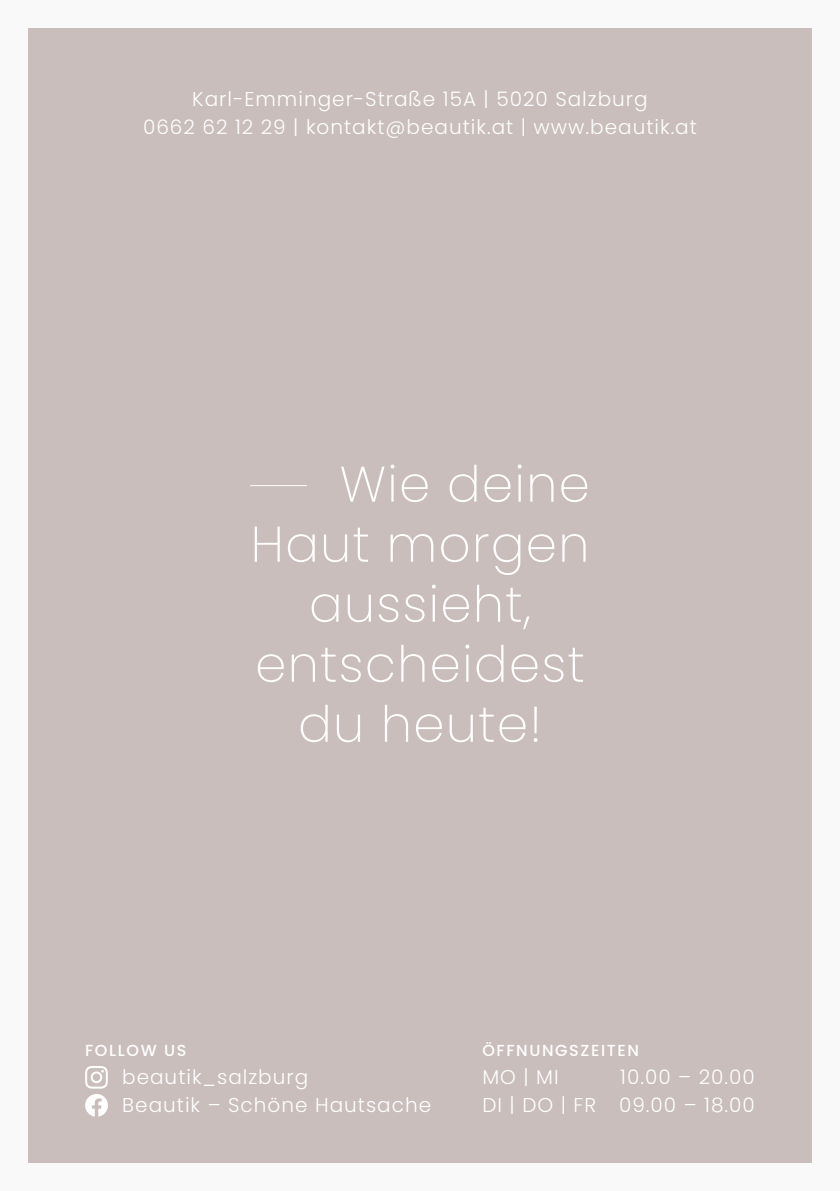
<style>
.page{position:relative;width:840px;height:1191px;background:#fff}
.page>*{position:absolute;margin:0;border:0;box-sizing:border-box;transform-origin:0 0}
.t1{font:200 50px "Poppins";letter-spacing:.025em;color:#fff}
.t2{font:300 20px/28px "Poppins";letter-spacing:.05em;color:#fff;text-align:center}
.t3{font:500 16px "Poppins";letter-spacing:.1em;color:#fff}
</style>
<div class="page">
<div style="left:0;top:0;width:839px;height:1191px;background:#faf9f9"></div>
<div style="left:28px;top:28px;width:783px;height:1134px;background:#c9bebb"></div>
<svg style="left:85px;top:1066px;width:23px;height:22px"></svg>
<svg style="left:85px;top:1094px;width:23px;height:22px"></svg>
<hr style="left:250px;top:485px;width:57px;height:1px;background:#fff">
<p class="t2" style="left:143px;top:85px;width:555px">Karl-Emminger-Straße 15A | 5020 Salzburg<br>0662 62 12 29 | kontakt@beautik.at | www.beautik.at</p>
<h1 class="t1" style="left:339px;top:455px;width:252px">Wie deine</h1>
<h1 class="t1" style="left:250px;top:515px;width:340px">Haut morgen</h1>
<h1 class="t1" style="left:309px;top:575px;width:223px">aussieht,</h1>
<h1 class="t1" style="left:255px;top:635px;width:331px">entscheidest</h1>
<h1 class="t1" style="left:298px;top:695px;width:245px">du heute!</h1>
<p class="t3" style="left:85px;top:1041px;width:103px">FOLLOW US</p>
<p class="t2" style="left:122px;top:1063px;width:310px;text-align:left">beautik_salzburg<br>Beautik – Schöne Hautsache</p>
<p class="t3" style="left:482px;top:1041px;width:158px">ÖFFNUNGSZEITEN</p>
<p class="t2" style="left:482px;top:1063px;width:78px">MO | MI</p>
<p class="t2" style="left:482px;top:1063px;width:274px;text-align:right">10.00 – 20.00<br>DI | DO | FR 09.00 – 18.00</p>
</div>
